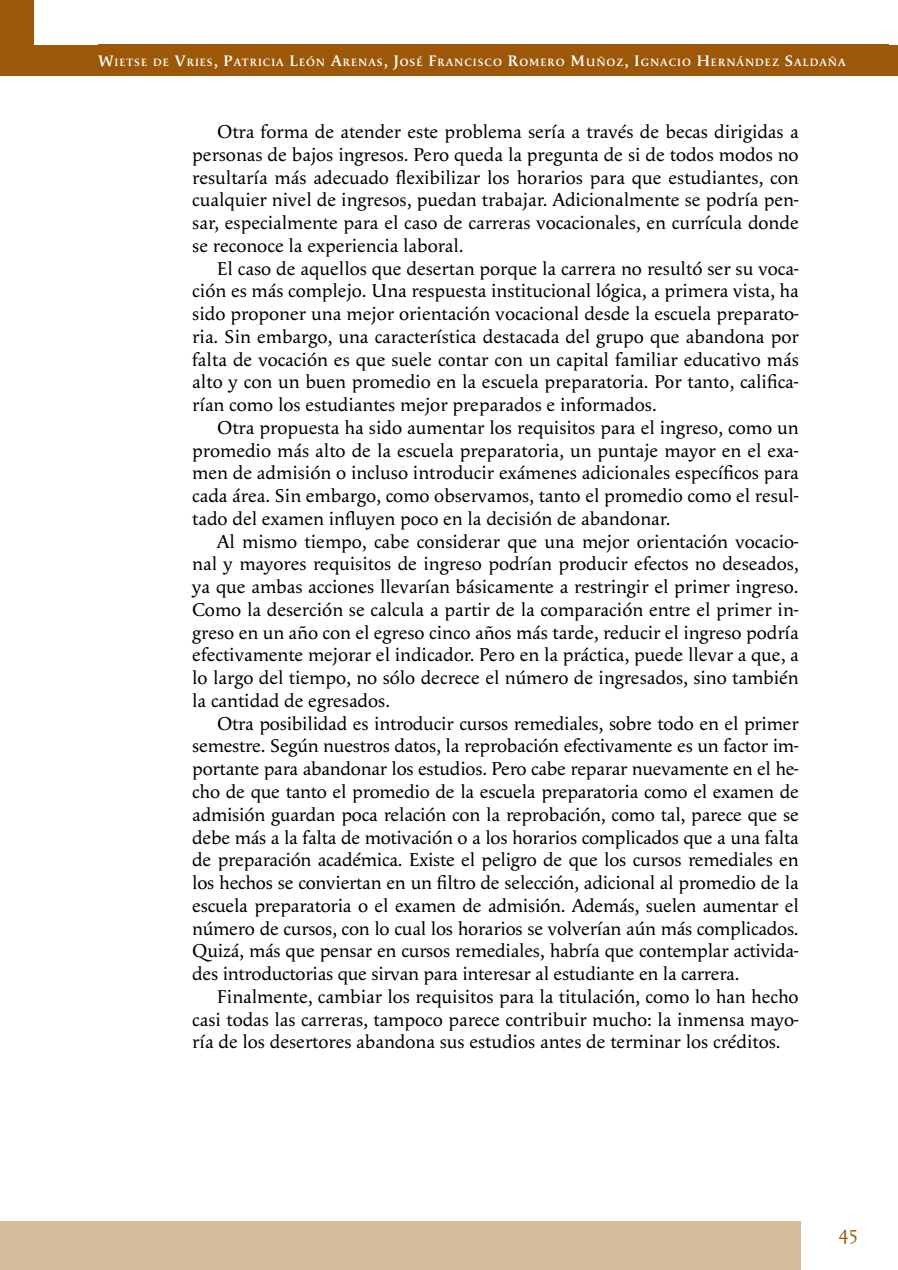
<style>
.page{position:relative;width:898px;height:1270px;background:#fff}
.page>*{position:absolute;margin:0;border:0;box-sizing:border-box;transform-origin:0 0}
.t1{font:19.25px/22.8px "Apolline";color:#000;text-align:justify}
.t2{font:19.25px "Apolline";color:#9c5708}
.t3{font:600 11.03px "Apolline";letter-spacing:.085em;color:#fff}
.s1{font-size:15.75px}
</style>
<div class="page">
<div style="left:0;top:0;width:33px;height:75px;background:#9c5708"></div>
<div style="left:0;top:1222px;width:801px;height:48px;background:#d7bc9c"></div>
<div style="left:33px;top:45px;width:865px;height:30px;background:#9c5708"></div>
<div style="left:98px;top:45px;width:790px;height:31px;background:#9c5708"></div>
<p class="t3" style="left:98px;top:56px;width:749px"><span class="s1">W</span>IETSE DE <span class="s1">V</span>RIES<span class="s1">, P</span>ATRICIA <span class="s1">L</span>EÓN <span class="s1">A</span>RENAS<span class="s1">, J</span>OSÉ <span class="s1">F</span>RANCISCO <span class="s1">R</span>OMERO <span class="s1">M</span>UÑOZ<span class="s1">, I</span>GNACIO <span class="s1">H</span>ERNÁNDEZ <span class="s1">S</span>ALDAÑA</p>
<p class="t1" style="left:192px;top:120px;width:608px;text-indent:25px">Otra forma de atender este problema sería a través de becas dirigidas a personas de bajos ingresos. Pero queda la pregunta de si de todos modos no resultaría más adecuado flexibilizar los horarios para que estudiantes, con cualquier nivel de ingresos, puedan trabajar. Adicionalmente se podría pen&shy;sar, especialmente para el caso de carreras vocacionales, en currícula donde se reconoce la experiencia laboral.</p>
<p class="t1" style="left:192px;top:257px;width:608px;text-indent:25px">El caso de aquellos que desertan porque la carrera no resultó ser su voca&shy;ción es más complejo. Una respuesta institucional lógica, a primera vista, ha sido proponer una mejor orientación vocacional desde la escuela preparato&shy;ria. Sin embargo, una característica destacada del grupo que abandona por falta de vocación es que suele contar con un capital familiar educativo más alto y con un buen promedio en la escuela preparatoria. Por tanto, califica&shy;rían como los estudiantes mejor preparados e informados.</p>
<p class="t1" style="left:192px;top:416px;width:608px;text-indent:25px">Otra propuesta ha sido aumentar los requisitos para el ingreso, como un promedio más alto de la escuela preparatoria, un puntaje mayor en el exa&shy;men de admisión o incluso introducir exámenes adicionales específicos para cada área. Sin embargo, como observamos, tanto el promedio como el resul&shy;tado del examen influyen poco en la decisión de abandonar.</p>
<p class="t1" style="left:192px;top:530px;width:608px;text-indent:25px">Al mismo tiempo, cabe considerar que una mejor orientación vocacio&shy;nal y mayores requisitos de ingreso podrían producir efectos no deseados, ya que ambas acciones llevarían básicamente a restringir el primer ingreso.<br>Como la deserción se calcula a partir de la comparación entre el primer in&shy;greso en un año con el egreso cinco años más tarde, reducir el ingreso podría efectivamente mejorar el indicador. Pero en la práctica, puede llevar a que, a lo largo del tiempo, no sólo decrece el número de ingresados, sino también la cantidad de egresados.</p>
<p class="t1" style="left:192px;top:712px;width:608px;text-indent:25px">Otra posibilidad es introducir cursos remediales, sobre todo en el primer semestre. Según nuestros datos, la reprobación efectivamente es un factor im&shy;portante para abandonar los estudios. Pero cabe reparar nuevamente en el he&shy;cho de que tanto el promedio de la escuela preparatoria como el examen de admisión guardan poca relación con la reprobación, como tal, parece que se debe más a la falta de motivación o a los horarios complicados que a una falta de preparación académica. Existe el peligro de que los cursos remediales en los hechos se conviertan en un filtro de selección, adicional al promedio de la escuela preparatoria o el examen de admisión. Además, suelen aumentar el número de cursos, con lo cual los horarios se volverían aún más complicados.<br>Quizá, más que pensar en cursos remediales, habría que contemplar activida&shy;des introductorias que sirvan para interesar al estudiante en la carrera.</p>
<p class="t1" style="left:192px;top:985px;width:608px;text-indent:25px">Finalmente, cambiar los requisitos para la titulación, como lo han hecho casi todas las carreras, tampoco parece contribuir mucho: la inmensa mayo&shy;ría de los desertores abandona sus estudios antes de terminar los créditos.</p>
<p class="t2" style="left:839px;top:1221px;width:21px">45</p>
</div>
